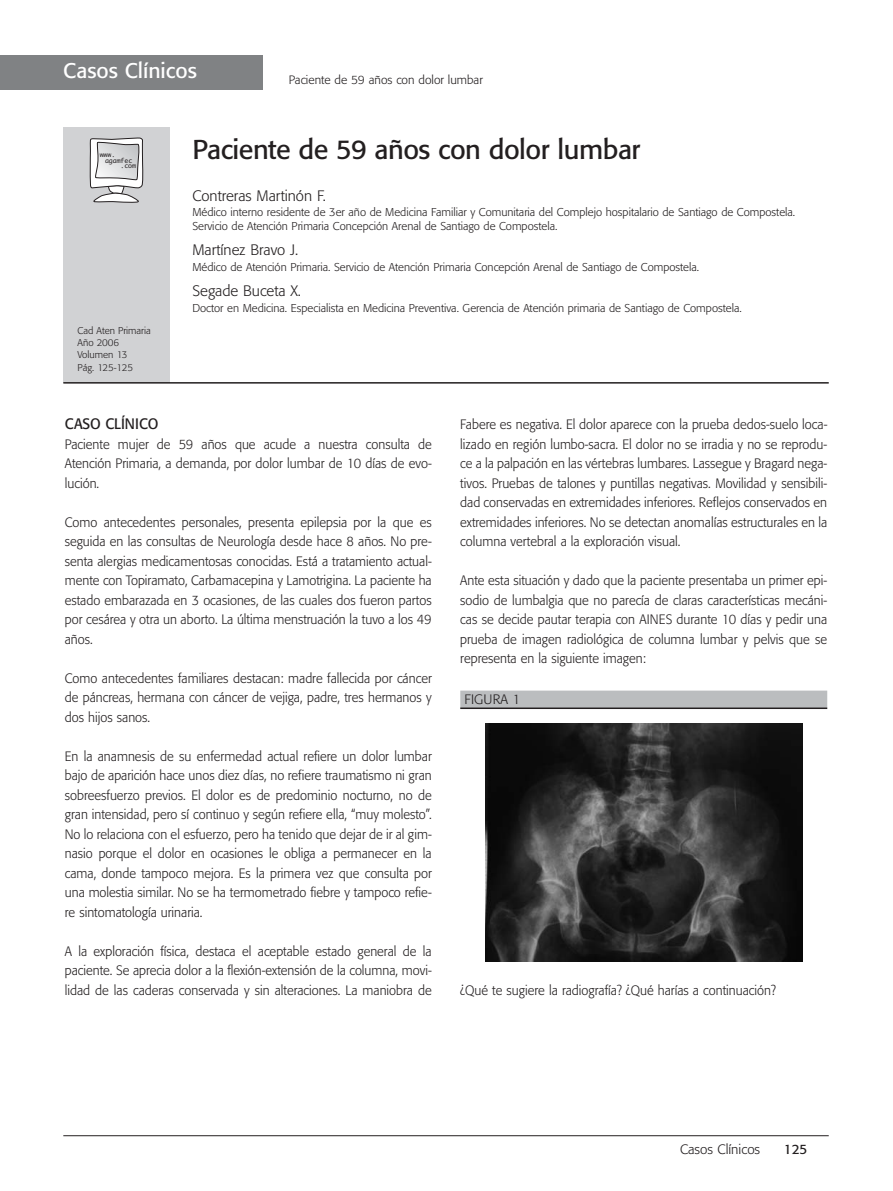
<style>
.page{position:relative;width:893px;height:1191px;background:#fff}
.page>*{position:absolute;margin:0;border:0;box-sizing:border-box;transform-origin:0 0}
.t1{font:27px "Formata";letter-spacing:-.02em;color:#231f20}
.t2{font:21px "Formata";color:#fff}
.t3{font:300 15px "Formata";color:#231f20}
.t4{font:15px "Formata";color:#231f20;scale:.95 1}
.t5{font:300 13.5px/19.5px "Formata";color:#231f20;text-align:justify;scale:.95 1}
.t6{font:300 13.5px "Formata";color:#231f20}
.t7{font:13.5px "Formata";color:#231f20}
.t8{font:300 12px "Formata";color:#231f20}
.t9{font:300 11.25px/14px "Formata";color:#231f20}
.t10{font:300 9.75px/12px "Formata";color:#231f20}
.t11{font:6.45px "Monaco";color:#231f20}
</style>
<div class="page">
<div style="left:0;top:55px;width:263px;height:34px;background:#808284"></div>
<div style="left:63px;top:128px;width:107px;height:255px;background:#d1d2d4"></div>
<hr style="left:63px;top:382px;width:766px;height:1px;background:#231f20">
<hr style="left:63px;top:1135px;width:766px;height:1px;background:#231f20">
<div style="left:460px;top:690px;width:367px;height:18px;background:#bbbdbf"></div>
<hr style="left:460px;top:707px;width:367px;height:2px;background:#231f20">
<img style="left:485px;top:723px;width:318px;height:238px">
<svg style="left:90px;top:138px;width:53px;height:65px"></svg>
<h2 class="t2" style="left:63px;top:62px;width:135px">Casos Clínicos</h2>
<p class="t8" style="left:289px;top:75px;width:196px">Paciente de 59 años con dolor lumbar</p>
<p class="t11" style="left:100px;top:151px;width:17px">www.</p>
<p class="t11" style="left:105px;top:157px;width:29px">agamfec</p>
<p class="t11" style="left:120px;top:162px;width:17px">.com</p>
<p class="t10" style="left:78px;top:326px;width:75px">Cad Aten Primaria<br>Año 2006<br>Volumen 13<br>Pág. 125-125</p>
<h1 class="t1" style="left:192px;top:138px;width:450px">Paciente de 59 años con dolor lumbar</h1>
<p class="t3" style="left:192px;top:189px;width:135px">Contreras Martinón F.</p>
<p class="t9" style="left:192px;top:206px;width:604px">Médico interno residente de 3er año de Medicina Familiar y Comunitaria del Complejo hospitalario de Santiago de Compostela.<br>Servicio de Atención Primaria Concepción Arenal de Santiago de Compostela.</p>
<p class="t3" style="left:192px;top:243px;width:107px">Martínez Bravo J.</p>
<p class="t9" style="left:192px;top:261px;width:508px">Médico de Atención Primaria. Servicio de Atención Primaria Concepción Arenal de Santiago de Compostela.</p>
<p class="t3" style="left:192px;top:284px;width:110px">Segade Buceta X.</p>
<p class="t9" style="left:192px;top:302px;width:551px">Doctor en Medicina. Especialista en Medicina Preventiva. Gerencia de Atención primaria de Santiago de Compostela.</p>
<p class="t4" style="left:65px;top:417px;width:100px">CASO CLÍNICO</p>
<p class="t5" style="left:65px;top:435px;width:388px">Paciente mujer de 59 años que acude a nuestra consulta de Atención Primaria, a demanda, por dolor lumbar de 10 días de evo&shy;lución.</p>
<p class="t5" style="left:65px;top:513px;width:388px">Como antecedentes personales, presenta epilepsia por la que es seguida en las consultas de Neurología desde hace 8 años. No pre&shy;senta alergias medicamentosas conocidas. Está a tratamiento actual&shy;mente con Topiramato, Carbamacepina y Lamotrigina. La paciente ha estado embarazada en 3 ocasiones, de las cuales dos fueron partos por cesárea y otra un aborto. La última menstruación la tuvo a los 49 años.</p>
<p class="t5" style="left:65px;top:669px;width:388px">Como antecedentes familiares destacan: madre fallecida por cáncer de páncreas, hermana con cáncer de vejiga, padre, tres hermanos y dos hijos sanos.</p>
<p class="t5" style="left:65px;top:747px;width:388px">En la anamnesis de su enfermedad actual refiere un dolor lumbar bajo de aparición hace unos diez días, no refiere traumatismo ni gran sobreesfuerzo previos. El dolor es de predominio nocturno, no de gran intensidad, pero sí continuo y según refiere ella, “muy molesto”.<br>No lo relaciona con el esfuerzo, pero ha tenido que dejar de ir al gim&shy;nasio porque el dolor en ocasiones le obliga a permanecer en la cama, donde tampoco mejora. Es la primera vez que consulta por una molestia similar. No se ha termometrado fiebre y tampoco refie&shy;re sintomatología urinaria.</p>
<p class="t5" style="left:65px;top:942px;width:388px">A la exploración física, destaca el aceptable estado general de la paciente. Se aprecia dolor a la flexión-extensión de la columna, movi&shy;lidad de las caderas conservada y sin alteraciones. La maniobra de</p>
<p class="t5" style="left:460px;top:415px;width:388px">Fabere es negativa. El dolor aparece con la prueba dedos-suelo loca&shy;lizado en región lumbo-sacra. El dolor no se irradia y no se reprodu&shy;ce a la palpación en las vértebras lumbares. Lassegue y Bragard nega&shy;tivos. Pruebas de talones y puntillas negativas. Movilidad y sensibili&shy;dad conservadas en extremidades inferiores. Reflejos conservados en extremidades inferiores. No se detectan anomalías estructurales en la columna vertebral a la exploración visual.</p>
<p class="t5" style="left:460px;top:571px;width:388px">Ante esta situación y dado que la paciente presentaba un primer epi&shy;sodio de lumbalgia que no parecía de claras características mecáni&shy;cas se decide pautar terapia con AINES durante 10 días y pedir una prueba de imagen radiológica de columna lumbar y pelvis que se representa en la siguiente imagen:</p>
<p class="t6" style="left:465px;top:693px;width:57px">FIGURA 1</p>
<p class="t5" style="left:460px;top:981px;width:334px">¿Qué te sugiere la radiografía? ¿Qué harías a continuación?</p>
<p class="t6" style="left:680px;top:1142px;width:82px">Casos Clínicos</p>
<p class="t7" style="left:784px;top:1142px;width:25px">125</p>
</div>
